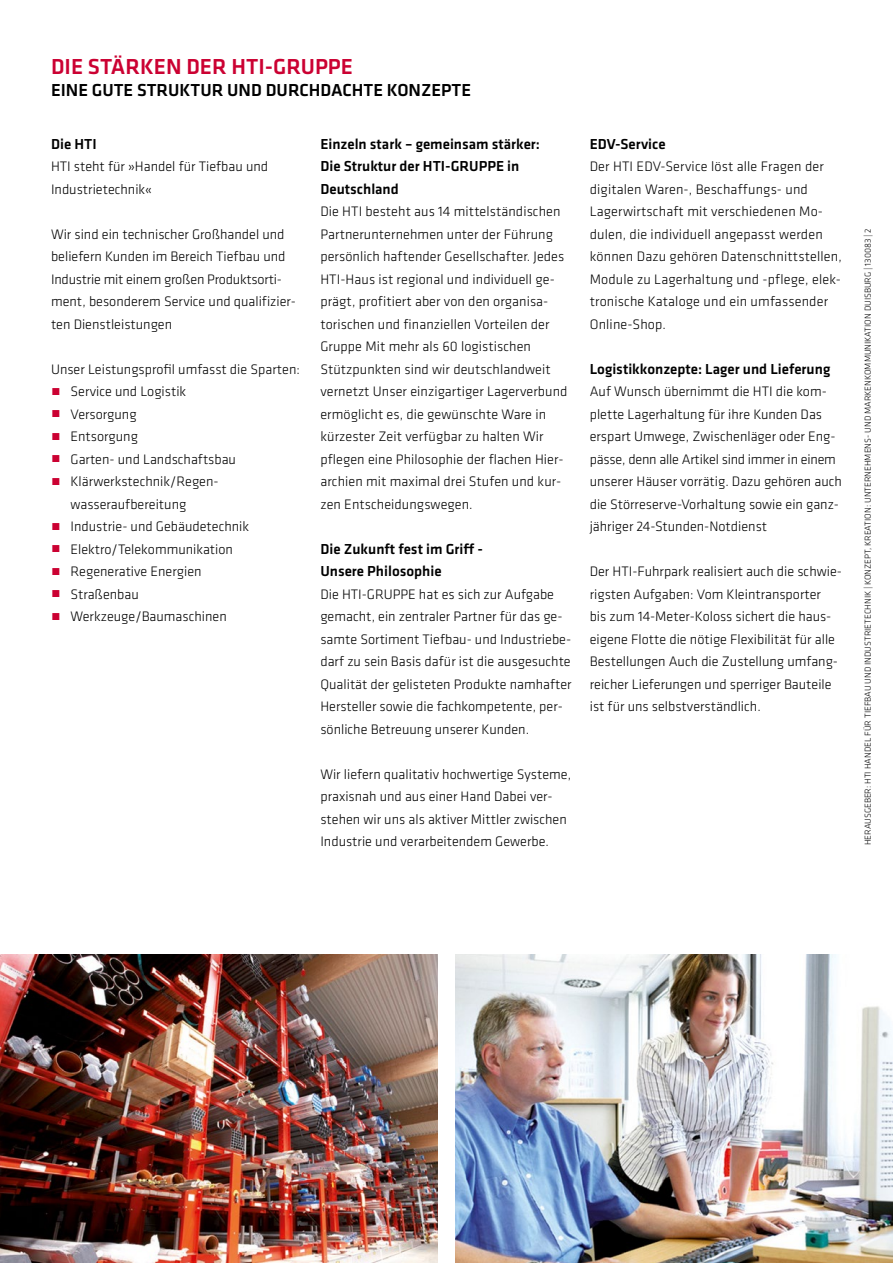
<style>
.page{position:relative;width:893px;height:1263px;background:#fff}
.page>*{position:absolute;margin:0;border:0;box-sizing:border-box;transform-origin:0 0}
.t1{font:500 22.5px "GC Klavika";color:#cb0132}
.t2{font:500 18px "GC Klavika";color:#000}
.t3{font:500 15px/22.5px "GC Klavika";color:#000}
.t4{font:300 14.25px/22.5px "GC Klavika";color:#000}
.t5{font:300 9px "GC Klavika";color:#000}
.s1{color:#cb0132}
</style>
<div class="page">
<img style="left:0;top:954px;width:438px;height:309px">
<img style="left:455px;top:954px;width:438px;height:309px">
<h1 class="t1" style="left:51px;top:51px;width:303px">Die Stärken der HTI-Gruppe</h1>
<p class="t2" style="left:51px;top:78px;width:421px">Eine gute Struktur und durchdachte Konzepte</p>
<p class="t3" style="left:51px;top:132px;width:31px">Die HTI</p>
<p class="t4" style="left:51px;top:155px;width:219px">HTI steht für »Handel für Tiefbau und<br>Industrietechnik«</p>
<p class="t4" style="left:51px;top:222px;width:245px">Wir sind ein technischer Großhandel und beliefern Kunden im Bereich Tiefbau und Industrie mit einem großen Produktsorti--- ment, besonderem Service und qualifizier&shy;ten Dienstleistungen</p>
<p class="t4" style="left:51px;top:357px;width:250px">Unser Leistungsprofil umfasst die Sparten:</p>
<p class="t4" style="left:51px;top:380px;width:137px"><span class="s1">•</span> Service und Logistik</p>
<p class="t4" style="left:51px;top:402px;width:87px"><span class="s1">•</span> Versorgung</p>
<p class="t4" style="left:51px;top:425px;width:88px"><span class="s1">•</span> Entsorgung</p>
<p class="t4" style="left:51px;top:447px;width:187px"><span class="s1">•</span> Garten- und Landschaftsbau</p>
<p class="t4" style="left:71px;top:470px;width:150px;text-indent:-19px"><span class="s1">•</span> Klärwerkstechnik/Regen&shy;wasseraufbereitung</p>
<p class="t4" style="left:51px;top:515px;width:200px"><span class="s1">•</span> Industrie- und Gebäudetechnik</p>
<p class="t4" style="left:51px;top:537px;width:183px"><span class="s1">•</span> Elektro/Telekommunikation</p>
<p class="t4" style="left:51px;top:560px;width:152px"><span class="s1">•</span> Regenerative Energien</p>
<p class="t4" style="left:51px;top:582px;width:89px"><span class="s1">•</span> Straßenbau</p>
<p class="t4" style="left:51px;top:605px;width:177px"><span class="s1">•</span> Werkzeuge/Baumaschinen</p>
<p class="t3" style="left:320px;top:132px;width:221px">Einzeln stark – gemeinsam stärker:<br>Die Struktur der HTI-Gruppe in<br>Deutschland</p>
<p class="t4" style="left:320px;top:200px;width:249px">Die HTI besteht aus 14 mittelständischen Partnerunternehmen unter der Führung persönlich haftender Gesellschafter. Jedes HTI-Haus ist regional und individuell ge&shy;prägt, profitiert aber von den organisa&shy;torischen und finanziellen Vorteilen der Gruppe Mit mehr als 60 logistischen Stützpunkten sind wir deutschlandweit vernetzt Unser einzigartiger Lagerverbund ermöglicht es, die gewünschte Ware in kürzester Zeit verfügbar zu halten Wir pflegen eine Philosophie der flachen Hier&shy;archien mit maximal drei Stufen und kur&shy;zen Entscheidungswegen.</p>
<p class="t3" style="left:320px;top:537px;width:164px">Die Zukunft fest im Griff -<br>Unsere Philosophie</p>
<p class="t4" style="left:320px;top:582px;width:56px">Die HTI-Gruppe</p>
<p class="t4" style="left:320px;top:582px;width:253px;text-indent:99px">hat es sich zur Aufgabe gemacht, ein zentraler Partner für das ge&shy;samte Sortiment Tiefbau- und Industriebe&shy;darf zu sein Basis dafür ist die ausgesuchte Qualität der gelisteten Produkte namhafter Hersteller sowie die fachkompetente, per&shy;sönliche Betreuung unserer Kunden.</p>
<p class="t4" style="left:320px;top:762px;width:252px">Wir liefern qualitativ hochwertige Systeme, praxisnah und aus einer Hand Dabei ver&shy;stehen wir uns als aktiver M ittler zwischen Industrie und verarbeitendem Gewerbe.</p>
<p class="t3" style="left:590px;top:132px;width:77px">EDV-Service</p>
<p class="t4" style="left:590px;top:155px;width:254px">Der HTI EDV-Service löst alle Fragen der digitalen Waren-, Beschaffungs- und Lagerwirtschaft mit verschiedenen Mo&shy;dulen, die individuell angepasst werden können Dazu gehören Datenschnittstellen, Module zu Lagerhaltung und -pflege, elek&shy;tronische Kataloge und ein umfassender Online-Shop.</p>
<p class="t3" style="left:590px;top:357px;width:242px">Logistikkonzepte: Lager und Lieferung</p>
<p class="t4" style="left:590px;top:380px;width:254px">Auf Wunsch übernimmt die HTI die kom&shy;plette Lagerhaltung für ihre Kunden Das erspart Umwege, Zwischenläger oder Eng&shy;pässe, denn alle Artikel sind immer in einem unserer Häuser vorrätig. Dazu gehören auch die Störreserve-Vorhaltung sowie ein ganz&shy;jähriger 24-Stunden-Notdienst</p>
<p class="t4" style="left:590px;top:560px;width:252px">Der HTI-Fuhrpark realisiert auch die schwie&shy;rigsten Aufgaben: Vom Kleintransporter bis zum 14-Meter-Koloss sichert die haus&shy;eigene Flotte die nötige Flexibilität für alle Bestellungen Auch die Zustellung umfang&shy;reicher Lieferungen und sperriger Bauteile ist für uns selbstverständlich.</p>
<p class="t5" style="left:862px;top:845px;width:619px;rotate:-90deg">Herausgeber: HTI handel für Tiefbau und Industrietechnik | Konzept, kreation: Unternehmens- und Markenkommunikation Duisburg | 130083 | 2</p>
</div>
